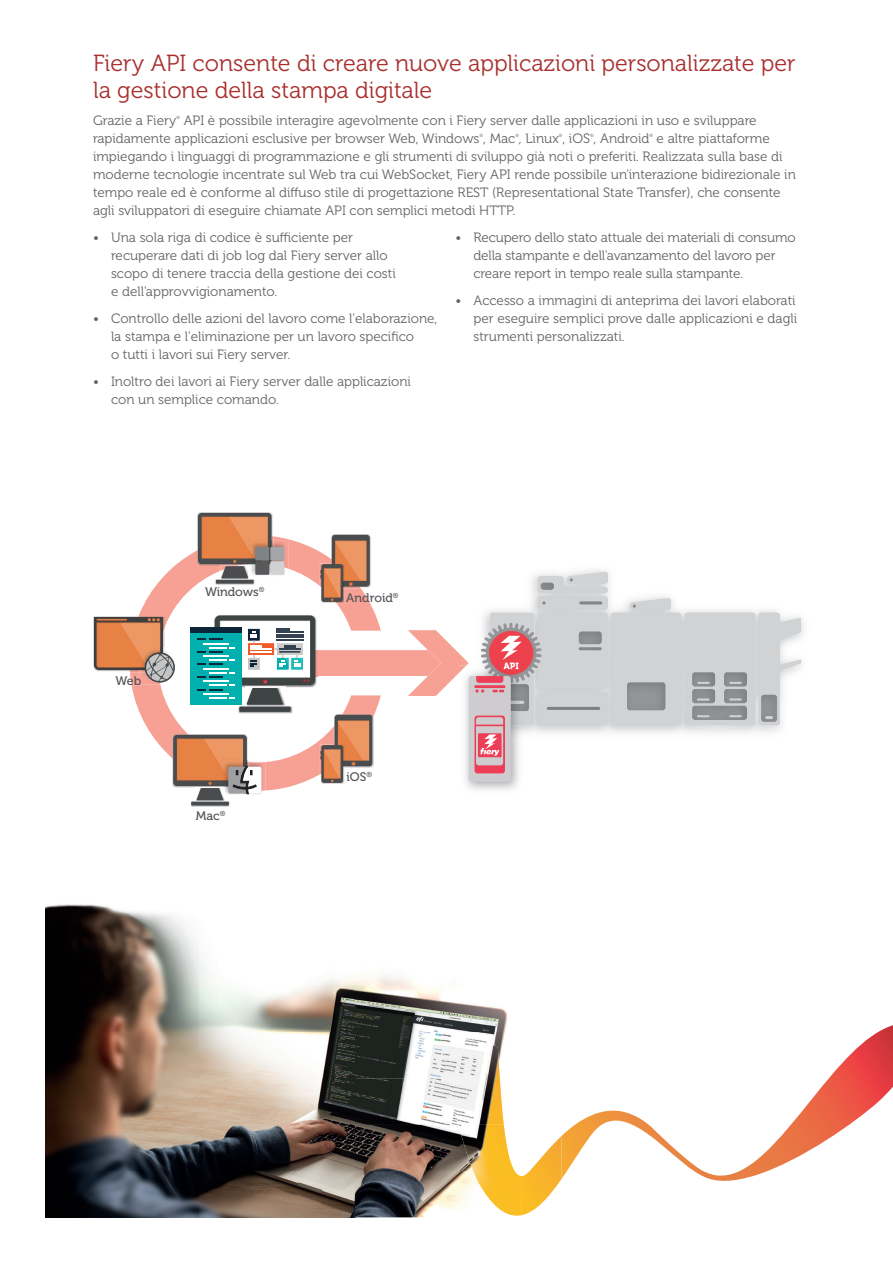
<style>
.page{position:relative;width:893px;height:1263px;background:#fff}
.page>*{position:absolute;margin:0;border:0;box-sizing:border-box;transform-origin:0 0}
.t1{font:23.25px/27px "Museo 300";color:#a92f2e}
.t2{font:13.5px/18px "Museo 300";color:#636366}
.t3{font:12.45px "Museo 500";color:#52545a}
.t4{font:9px "Museo 900";color:#fff}
.t5{font:4.5px "Museo 300";color:#636366}
</style>
<div class="page">
<svg style="left:562px;top:1025px;width:331px;height:156px"></svg>
<img style="left:191px;top:802px;width:39px;height:5px">
<hr style="left:191px;top:802px;width:38px;height:3px;background:#4b4c4d">
<svg style="left:94px;top:513px;width:707px;height:289px"></svg>
<img style="left:45px;top:904px;width:462px;height:313px">
<img style="left:442px;top:1033px;width:62px;height:91px">
<img style="left:458px;top:1124px;width:64px;height:92px">
<img style="left:522px;top:1136px;width:40px;height:79px">
<h1 class="t1" style="left:93px;top:50px;width:704px">Fiery API consente di creare nuove applicazioni personalizzate per la gestione della stampa digitale</h1>
<p class="t2" style="left:93px;top:112px;width:85px">Grazie a Fiery</p>
<p class="t5" style="left:176px;top:115px;width:5px">®</p>
<p class="t2" style="left:93px;top:112px;width:665px;text-indent:91px">API è possibile interagire agevolmente con i Fiery server dalle applicazioni in uso e sviluppare rapidamente applicazioni esclusive per browser Web, Windows , Mac , Linux , iOS , Android</p>
<p class="t5" style="left:480px;top:133px;width:5px">®</p>
<p class="t5" style="left:515px;top:133px;width:5px">®</p>
<p class="t5" style="left:559px;top:133px;width:5px">®</p>
<p class="t5" style="left:590px;top:133px;width:5px">®</p>
<p class="t5" style="left:649px;top:133px;width:5px">®</p>
<p class="t2" style="left:93px;top:130px;width:704px;text-indent:564px">e altre piattaforme impiegando i linguaggi di programmazione e gli strumenti di sviluppo già noti o preferiti. Realizzata sulla base di moderne tecnologie incentrate sul Web tra cui WebSocket, Fiery API rende possibile un'interazione bidirezionale in tempo reale ed è conforme al diffuso stile di progettazione REST (Representational State Transfer), che consente agli sviluppatori di eseguire chiamate API con semplici metodi HTTP.</p>
<p class="t2" style="left:111px;top:229px;width:286px;text-indent:-18px">• Una sola riga di codice è sufficiente per recuperare dati di job log dal Fiery server allo scopo di tenere traccia della gestione dei costi e dell'approvvigionamento.</p>
<p class="t2" style="left:111px;top:310px;width:328px;text-indent:-18px">• Controllo delle azioni del lavoro come l'elaborazione, la stampa e l'eliminazione per un lavoro specifico<br>o tutti i lavori sui Fiery server.</p>
<p class="t2" style="left:111px;top:373px;width:301px;text-indent:-18px">• Inoltro dei lavori ai Fiery server dalle applicazioni con un semplice comando.</p>
<p class="t2" style="left:473px;top:229px;width:324px;text-indent:-18px">• Recupero dello stato attuale dei materiali di consumo della stampante e dell'avanzamento del lavoro per creare report in tempo reale sulla stampante.</p>
<p class="t2" style="left:473px;top:292px;width:325px;text-align:justify;text-indent:-18px">• Accesso a immagini di anteprima dei lavori elaborati per eseguire semplici prove dalle applicazioni e dagli strumenti personalizzati.</p>
<p class="t3" style="left:116px;top:674px;width:27px">Web</p>
<p class="t3" style="left:205px;top:585px;width:61px">Windows<sup>®</sup></p>
<p class="t3" style="left:196px;top:809px;width:31px">Mac<sup>®</sup></p>
<p class="t3" style="left:346px;top:590px;width:54px">Android<sup>®</sup></p>
<p class="t3" style="left:347px;top:770px;width:27px">iOS<sup>®</sup></p>
<p class="t4" style="left:504px;top:661px;width:17px">API</p>
</div>
